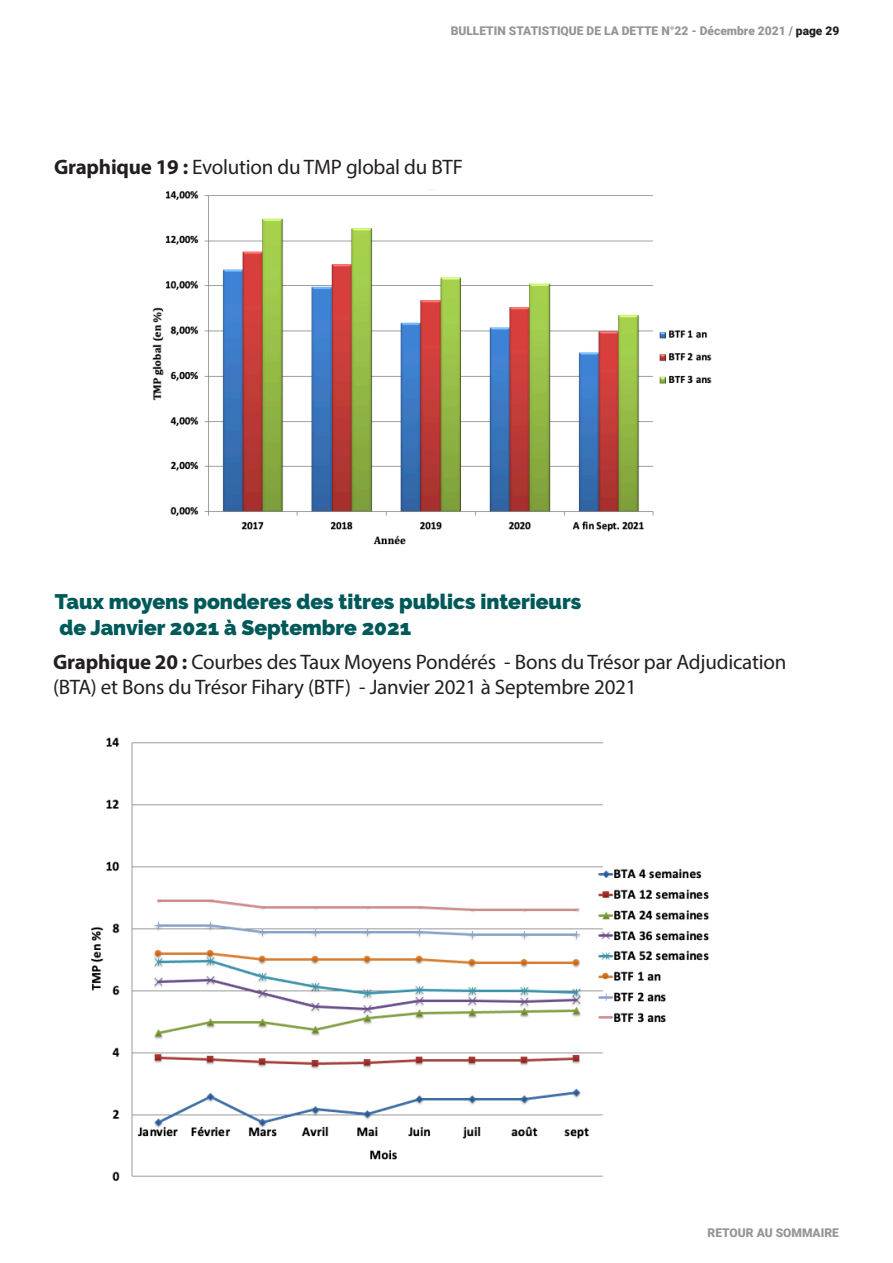
<style>
.page{position:relative;width:893px;height:1263px;background:#fff}
.page>*{position:absolute;margin:0;border:0;box-sizing:border-box;transform-origin:0 0}
.t1{font:21px/25.2px "Myriad Pro";letter-spacing:-.01em;color:#231f20}
.t2{font:900 21px "Raleway";color:#005959}
.t3{font:900 12px "Roboto";color:#939598}
.s1{color:#231f20}
.s2{font-weight:700}
</style>
<div class="page">
<img style="left:152px;top:189px;width:560px;height:356px">
<img style="left:91px;top:737px;width:618px;height:445px">
<p class="t3" style="left:451px;top:23px;width:390px">BULLETIN STATISTIQUE DE LA DETTE N°22 - Décembre 2021 / <span class="s1">page 29</span></p>
<p class="t1" style="left:54px;top:154px;width:410px"><span class="s2">Graphique 19 :</span> Evolution du TMP global du BTF</p>
<p class="t2" style="left:55px;top:590px;width:528px">Taux moyens ponderes des titres publics interieurs</p>
<p class="t2" style="left:60px;top:615px;width:353px">de Janvier 2021 à Septembre 2021</p>
<p class="t1" style="left:53px;top:648px;width:735px"><span class="s2">Graphique 20 :</span> Courbes des Taux Moyens Pondérés - Bons du Trésor par Adjudication (BTA) et Bons du Trésor Fihary (BTF) - Janvier 2021 à Septembre 2021</p>
<p class="t3" style="left:707px;top:1224px;width:133px">RETOUR AU SOMMAIRE</p>
</div>
